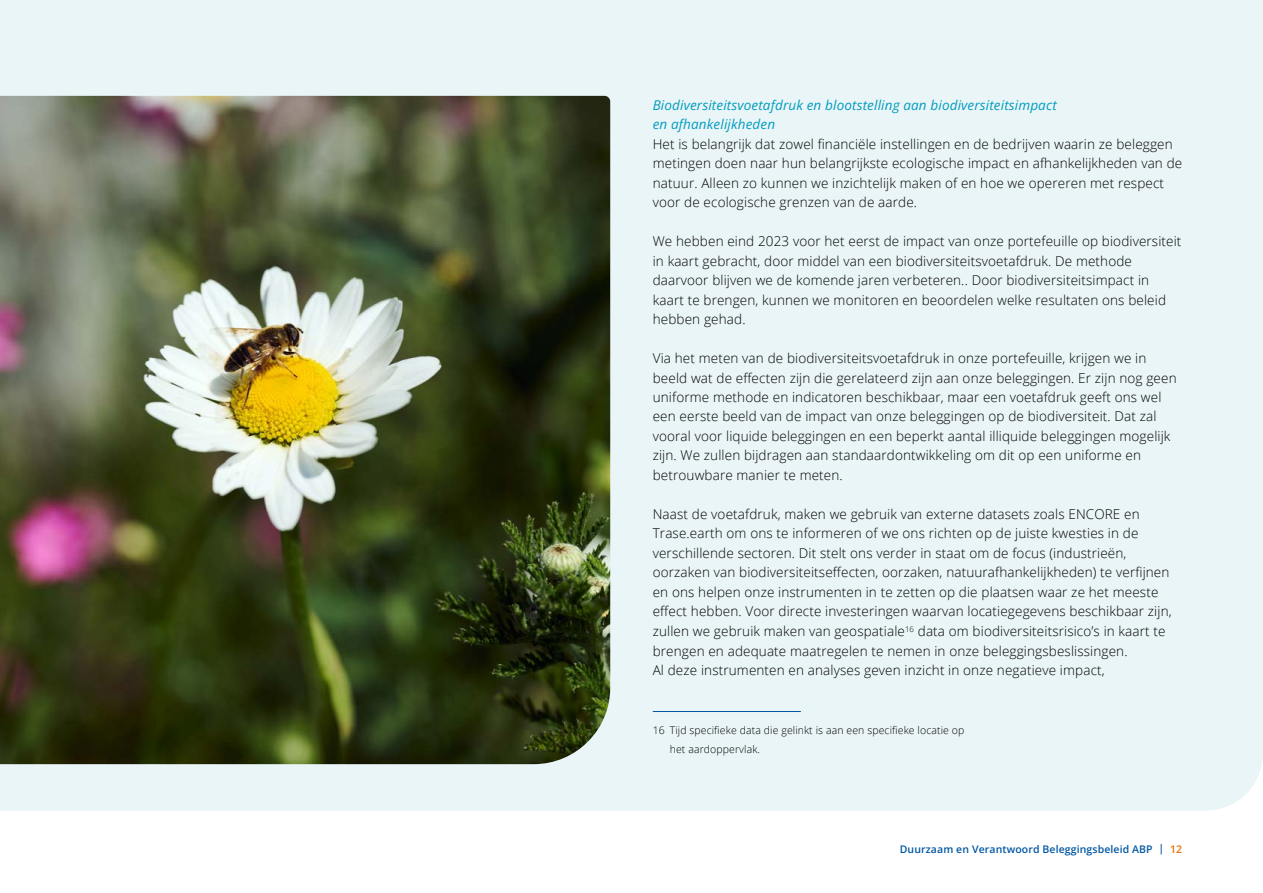
<style>
.page{position:relative;width:1263px;height:893px;background:#fff}
.page>*{position:absolute;margin:0;border:0;box-sizing:border-box;transform-origin:0 0}
.t1{font:300 13.5px/19.5px "Open Sans";letter-spacing:.01em;color:#000}
.t2{font:italic 13.5px/19.5px "Open Sans";letter-spacing:.01em;color:#009cbd}
.t3{font:300 10.5px/19.5px "Open Sans";letter-spacing:.01em;color:#000}
.t4{font:600 10.5px "Open Sans";letter-spacing:.01em;color:#0057a3}
.s1{color:#ed7102}
</style>
<div class="page">
<div style="left:0;top:0;width:1263px;height:811px;background:#eaf5f8"></div>
<hr style="left:653px;top:711px;width:148px;height:1px;background:#0057a3">
<img style="left:0;top:96px;width:610px;height:668px">
<p class="t2" style="left:653px;top:94px;width:405px">Biodiversiteitsvoetafdruk en blootstelling aan biodiversiteitsimpact en afhankelijkheden</p>
<p class="t1" style="left:653px;top:134px;width:531px">Het is belangrijk dat zowel financiële instellingen en de bedrijven waarin ze beleggen metingen doen naar hun belangrijkste ecologische impact en afhankelijkheden van de natuur. Alleen zo kunnen we inzichtelijk maken of en hoe we opereren met respect voor de ecologische grenzen van de aarde.</p>
<p class="t1" style="left:653px;top:231px;width:530px">We hebben eind 2023 voor het eerst de impact van onze portefeuille op biodiversiteit in kaart gebracht, door middel van een biodiversiteitsvoetafdruk. De methode daarvoor blijven we de komende jaren verbeteren.. Door biodiversiteitsimpact in kaart te brengen, kunnen we monitoren en beoordelen welke resultaten ons beleid hebben gehad.</p>
<p class="t1" style="left:653px;top:348px;width:525px">Via het meten van de biodiversiteitsvoetafdruk in onze portefeuille, krijgen we in beeld wat de effecten zijn die gerelateerd zijn aan onze beleggingen. Er zijn nog geen uniforme methode en indicatoren beschikbaar, maar een voetafdruk geeft ons wel een eerste beeld van de impact van onze beleggingen op de biodiversiteit. Dat zal vooral voor liquide beleggingen en een beperkt aantal illiquide beleggingen mogelijk zijn. We zullen bijdragen aan standaardontwikkeling om dit op een uniforme en betrouwbare manier te meten.</p>
<p class="t1" style="left:653px;top:504px;width:520px">Naast de voetafdruk, maken we gebruik van externe datasets zoals ENCORE en Trase.earth om ons te informeren of we ons richten op de juiste kwesties in de verschillende sectoren. Dit stelt ons verder in staat om de focus (industrieën, oorzaken van biodiversiteitseffecten, oorzaken, natuurafhankelijkheden) te verfijnen en ons helpen onze instrumenten in te zetten op die plaatsen waar ze het meeste effect hebben. Voor directe investeringen waarvan locatiegegevens beschikbaar zijn, zullen we gebruik maken van geospatiale<sup>16</sup> data om biodiversiteitsrisico’s in kaart te brengen en adequate maatregelen te nemen in onze beleggingsbeslissingen.<br>Al deze instrumenten en analyses geven inzicht in onze negatieve impact,</p>
<p class="t3" style="left:670px;top:720px;width:296px;text-indent:-17px">16 Tijd specifieke data die gelinkt is aan een specifieke locatie op het aardoppervlak.</p>
<p class="t4" style="left:900px;top:842px;width:284px">Duurzaam en Verantwoord Beleggingsbeleid ABP | <span class="s1">12</span></p>
</div>
